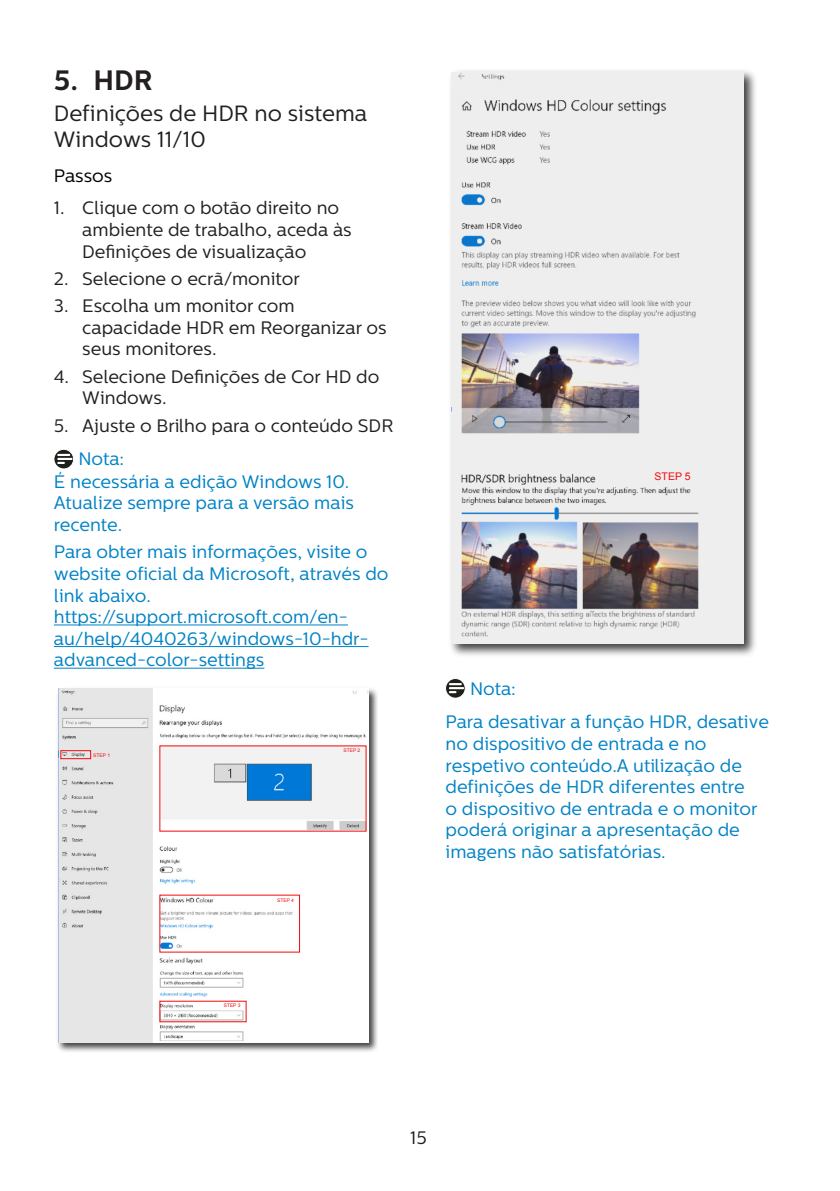
<style>
.page{position:relative;width:840px;height:1191px;background:#fff}
.page>*{position:absolute;margin:0;border:0;box-sizing:border-box;transform-origin:0 0}
.t1{font:700 28px "Centrale Sans";color:#231f20}
.chapter-paragraph{font:22px/26.4px "Centrale Sans";color:#231f20}
.t2{font:18px/21.6px "Centrale Sans";color:#231f20}
.Note_body{font:18px/21.6px "Centrale Sans";color:#0082c5}
.Heading_4_Blue{font:18px/21.6px "Centrale Sans";color:#0082c5}
.chapter-paragraph-2{font:18px "Centrale Sans";color:#000}
.t3{font:10.6px "Arial";color:#f20a0a}
.t4{font:5px "Arial";color:#f20a0a}
</style>
<div class="page">
<hr style="left:54px;top:624px;width:294px;height:1px;background:#0082c5">
<hr style="left:54px;top:646px;width:314px;height:1px;background:#0082c5">
<hr style="left:54px;top:667px;width:210px;height:1px;background:#0082c5">
<svg style="left:54px;top:449px;width:20px;height:20px"></svg>
<div style="left:54px;top:449px;width:20px;height:20px;border:1px solid #fff;border-radius:50%"></div>
<svg style="left:58px;top:454px;width:13px;height:10px"></svg>
<img style="left:57px;top:688px;width:320px;height:364px">
<img style="left:59px;top:689px;width:309px;height:353px">
<div style="left:61px;top:750px;width:30px;height:9px;border:1px solid #f20a0a"></div>
<img style="left:450px;top:70px;width:306px;height:586px">
<img style="left:451px;top:73px;width:292px;height:570px">
<svg style="left:445px;top:678px;width:20px;height:20px"></svg>
<div style="left:445px;top:678px;width:20px;height:20px;border:1px solid #fff;border-radius:50%"></div>
<svg style="left:449px;top:683px;width:14px;height:10px"></svg>
<p class="t1" style="left:54px;top:63px;width:100px">5. HDR</p>
<p class="chapter-paragraph" style="left:54px;top:100px;width:315px">Definições de HDR no sistema<br>Windows 11/10</p>
<p class="chapter-paragraph-2" style="left:54px;top:165px;width:60px">Passos</p>
<p class="t2" style="left:82px;top:198px;width:271px;text-indent:-28px">1. Clique com o botão direito no ambiente de trabalho, aceda às<br>Definições de visualização</p>
<p class="t2" style="left:54px;top:268px;width:247px">2. Selecione o ecrã/monitor</p>
<p class="t2" style="left:82px;top:295px;width:306px;text-indent:-28px">3. Escolha um monitor com capacidade HDR em Reorganizar os seus monitores.</p>
<p class="t2" style="left:82px;top:366px;width:298px;text-indent:-28px">4. Selecione Definições de Cor HD do<br>Windows.</p>
<p class="t2" style="left:54px;top:415px;width:341px">5. Ajuste o Brilho para o conteúdo SDR</p>
<p class="Heading_4_Blue" style="left:78px;top:448px;width:47px">Nota:</p>
<p class="Note_body" style="left:54px;top:471px;width:301px">É necessária a edição Windows 10.<br>Atualize sempre para a versão mais recente.</p>
<p class="Note_body" style="left:54px;top:541px;width:336px">Para obter mais informações, visite o website oficial da Microsoft, através do link abaixo. https://support.microsoft.com/en&shy;au/help/4040263/windows-10-hdr&shy;advanced-color-settings</p>
<p class="t4" style="left:93px;top:751px;width:18px">STEP 1</p>
<p class="t4" style="left:343px;top:747px;width:18px">STEP 2</p>
<p class="t4" style="left:277px;top:896px;width:18px">STEP 4</p>
<p class="t4" style="left:224px;top:1002px;width:18px">STEP 3</p>
<p class="t3" style="left:654px;top:469px;width:38px">STEP 5</p>
<p class="Heading_4_Blue" style="left:469px;top:677px;width:47px">Nota:</p>
<p class="Heading_4_Blue" style="left:445px;top:711px;width:325px">Para desativar a função HDR, desative no dispositivo de entrada e no respetivo conteúdo.A utilização de definições de HDR diferentes entre<br>o dispositivo de entrada e o monitor poderá originar a apresentação de imagens não satisfatórias.</p>
<p class="t2" style="left:410px;top:1127px;width:18px">15</p>
</div>
